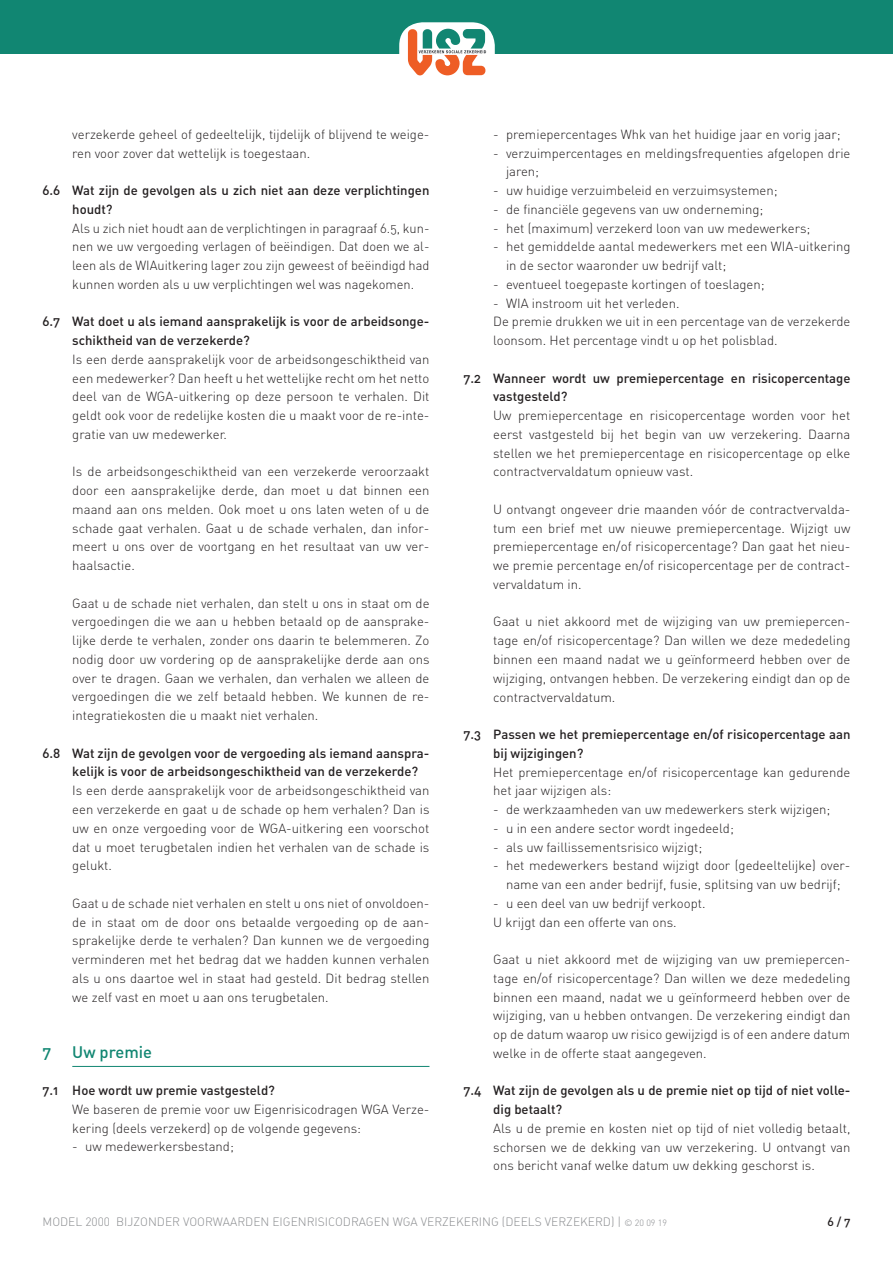
<style>
.page{position:relative;width:893px;height:1263px;background:#fff}
.page>*{position:absolute;margin:0;border:0;box-sizing:border-box;transform-origin:0 0}
.t1{font:16.5px "DIN Medium Alternate";color:#118672}
.t2{font:13.2px/18.8px "DIN Light Alternate";color:#231f20;text-align:justify}
.t3{font:13.2px/18.8px "DIN Medium Alternate";color:#231f20}
.t4{font:12px "DIN Light Alternate";color:#8a8c8f}
.t5{font:12px "DIN Medium Alternate";color:#231f20}
.s1{font-family:"DIN";font-weight:300}
.s2{font-family:"DIN";font-weight:300;font-size:9px}
</style>
<div class="page">
<div style="left:0;top:0;width:893px;height:53px;background:#118672"></div>
<div style="left:399px;top:22px;width:96px;height:62px;background:#fff;border-radius:23px"></div>
<svg style="left:408px;top:28px;width:79px;height:48px"></svg>
<hr style="left:72px;top:1066px;width:357px;height:1px;background:#118672">
<p class="t2" style="left:72px;top:125px;width:359px">verzekerde geheel of gedeeltelijk, tijdelijk of blijvend te weige&shy;ren voor zover dat wettelijk is toegestaan.</p>
<p class="t3" style="left:72px;top:180px;width:359px;text-indent:-30px">6.6 Wat zijn de gevolgen als u zich niet aan deze verplichtingen houdt?</p>
<p class="t2" style="left:72px;top:218px;width:359px">Als u zich niet houdt aan de verplichtingen in paragraaf 6.5, kun&shy;nen we uw vergoeding verlagen of beëindigen. Dat doen we al&shy;leen als de WIAuitkering lager zou zijn geweest of beëindigd had kunnen worden als u uw verplichtingen wel was nagekomen.</p>
<p class="t3" style="left:72px;top:312px;width:359px;text-indent:-30px">6.7 Wat doet u als iemand aansprakelijk is voor de arbeidsonge&shy;schiktheid van de verzekerde?</p>
<p class="t2" style="left:72px;top:350px;width:359px">Is een derde aansprakelijk voor de arbeidsongeschiktheid van een medewerker? Dan heeft u het wettelijke recht om het netto deel van de WGA-uitkering op deze persoon te verhalen. Dit geldt ook voor de redelijke kosten die u maakt voor de re-inte&shy;gratie van uw medewerker.</p>
<p class="t2" style="left:72px;top:462px;width:359px">Is de arbeidsongeschiktheid van een verzekerde veroorzaakt door een aansprakelijke derde, dan moet u dat binnen een maand aan ons melden. Ook moet u ons laten weten of u de schade gaat verhalen. Gaat u de schade verhalen, dan infor&shy;meert u ons over de voortgang en het resultaat van uw ver&shy;haalsactie.</p>
<p class="t2" style="left:72px;top:593px;width:359px;text-align:left">Gaat u de schade niet verhalen, dan stelt u ons in staat om de vergoedingen die we aan u hebben betaald op de aansprake&shy;lijke derde te verhalen, zonder ons daarin te belemmeren. Zo nodig door uw vordering op de aansprakelijke derde aan ons over te dragen. Gaan we verhalen, dan verhalen we alleen de vergoedingen die we zelf betaald hebben. We kunnen de re&shy;integratiekosten die u maakt niet verhalen.</p>
<p class="t3" style="left:72px;top:743px;width:359px;text-indent:-30px">6.8 Wat zijn de gevolgen voor de vergoeding als iemand aanspra&shy;kelijk is voor de arbeidsongeschiktheid van de verzekerde?</p>
<p class="t2" style="left:72px;top:781px;width:359px">Is een derde aansprakelijk voor de arbeidsongeschiktheid van een verzekerde en gaat u de schade op hem verhalen? Dan is uw en onze vergoeding voor de WGA-uitkering een voorschot dat u moet terugbetalen indien het verhalen van de schade is gelukt.</p>
<p class="t2" style="left:72px;top:893px;width:359px">Gaat u de schade niet verhalen en stelt u ons niet of onvoldoen&shy;de in staat om de door ons betaalde vergoeding op de aan&shy;sprakelijke derde te verhalen? Dan kunnen we de vergoeding verminderen met het bedrag dat we hadden kunnen verhalen als u ons daartoe wel in staat had gesteld. Dit bedrag stellen we zelf vast en moet u aan ons terugbetalen.</p>
<p class="t1" style="left:43px;top:1041px;width:10px">7</p>
<p class="t1" style="left:72px;top:1041px;width:81px">Uw premie</p>
<p class="t3" style="left:43px;top:1080px;width:234px">7.1 Hoe wordt uw premie vastgesteld?</p>
<p class="t2" style="left:72px;top:1100px;width:359px">We baseren de premie voor uw Eigenrisicodragen WGA Verze&shy;kering (deels verzekerd) op de volgende gegevens:</p>
<p class="t2" style="left:72px;top:1137px;width:163px">- uw medewerkersbestand;</p>
<p class="t2" style="left:493px;top:125px;width:349px">- premiepercentages Whk van het huidige jaar en vorig jaar;</p>
<p class="t2" style="left:506px;top:143px;width:346px;text-indent:-13px">- verzuimpercentages en meldingsfrequenties afgelopen drie jaren;</p>
<p class="t2" style="left:493px;top:181px;width:286px">- uw huidige verzuimbeleid en verzuimsystemen;</p>
<p class="t2" style="left:493px;top:200px;width:272px">- de financiële gegevens van uw onderneming;</p>
<p class="t2" style="left:493px;top:218px;width:319px">- het (maximum) verzekerd loon van uw medewerkers;</p>
<p class="t2" style="left:506px;top:237px;width:346px;text-indent:-13px">- het gemiddelde aantal medewerkers met een WIA-uitkering in de sector waaronder uw bedrijf valt;</p>
<p class="t2" style="left:493px;top:275px;width:273px">- eventueel toegepaste kortingen of toeslagen;</p>
<p class="t2" style="left:493px;top:293px;width:359px;text-align:left">- WIA instroom uit het verleden.<br>De premie drukken we uit in een percentage van de verzekerde loonsom. Het percentage vindt u op het polisblad.</p>
<p class="t3" style="left:493px;top:368px;width:359px;text-indent:-30px">7.2 Wanneer wordt uw premiepercentage en risicopercentage vastgesteld?</p>
<p class="t2" style="left:493px;top:406px;width:359px">Uw premiepercentage en risicopercentage worden voor het eerst vastgesteld bij het begin van uw verzekering. Daarna stellen we het premiepercentage en risicopercentage op elke contractvervaldatum opnieuw vast.</p>
<p class="t2" style="left:493px;top:500px;width:359px">U ontvangt ongeveer drie maanden vóór de contractvervalda&shy;tum een brief met uw nieuwe premiepercentage. Wijzigt uw premiepercentage en/of risicopercentage? Dan gaat het nieu&shy;we premie percentage en/of risicopercentage per de contract&shy;vervaldatum in.</p>
<p class="t2" style="left:493px;top:612px;width:359px">Gaat u niet akkoord met de wijziging van uw premiepercen&shy;tage en/of risicopercentage? Dan willen we deze mededeling binnen een maand nadat we u geïnformeerd hebben over de wijziging, ontvangen hebben. De verzekering eindigt dan op de contractvervaldatum.</p>
<p class="t3" style="left:493px;top:724px;width:359px;text-indent:-30px">7.3 Passen we het premiepercentage en/of risicopercentage aan bij wijzigingen?</p>
<p class="t2" style="left:493px;top:762px;width:359px">Het premiepercentage en/of risicopercentage kan gedurende het jaar wijzigen als:</p>
<p class="t2" style="left:493px;top:800px;width:339px">- de werkzaamheden van uw medewerkers sterk wijzigen;</p>
<p class="t2" style="left:493px;top:818px;width:242px">- u in een andere sector wordt ingedeeld;</p>
<p class="t2" style="left:493px;top:837px;width:210px">- als uw faillissementsrisico wijzigt;</p>
<p class="t2" style="left:493px;top:856px;width:359px;text-align:center">- het medewerkers bestand wijzigt door (gedeeltelijke) over&shy;name van een ander bedrijf, fusie, splitsing van uw bedrijf;</p>
<p class="t2" style="left:493px;top:893px;width:214px">- u een deel van uw bedrijf verkoopt.<br>U krijgt dan een offerte van ons.</p>
<p class="t2" style="left:493px;top:950px;width:359px">Gaat u niet akkoord met de wijziging van uw premiepercen&shy;tage en/of risicopercentage? Dan willen we deze mededeling binnen een maand, nadat we u geïnformeerd hebben over de wijziging, van u hebben ontvangen. De verzekering eindigt dan op de datum waarop uw risico gewijzigd is of een andere datum welke in de offerte staat aangegeven.</p>
<p class="t3" style="left:493px;top:1081px;width:359px;text-indent:-30px">7.4 Wat zijn de gevolgen als u de premie niet op tijd of niet volle&shy;dig betaalt?</p>
<p class="t2" style="left:493px;top:1119px;width:359px">Als u de premie en kosten niet op tijd of niet volledig betaalt, schorsen we de dekking van uw verzekering. U ontvangt van ons bericht vanaf welke datum uw dekking geschorst is.</p>
<p class="t4" style="left:43px;top:1215px;width:626px">MODEL <span class="s1">2000</span> BIJZONDER VOORWAARDEN EIGENRISICODRAGEN WGA VERZEKERING (DEELS VERZEKERD) | <span class="s2">© 20 09 19</span></p>
<p class="t5" style="left:827px;top:1214px;width:25px">6 / 7</p>
</div>
